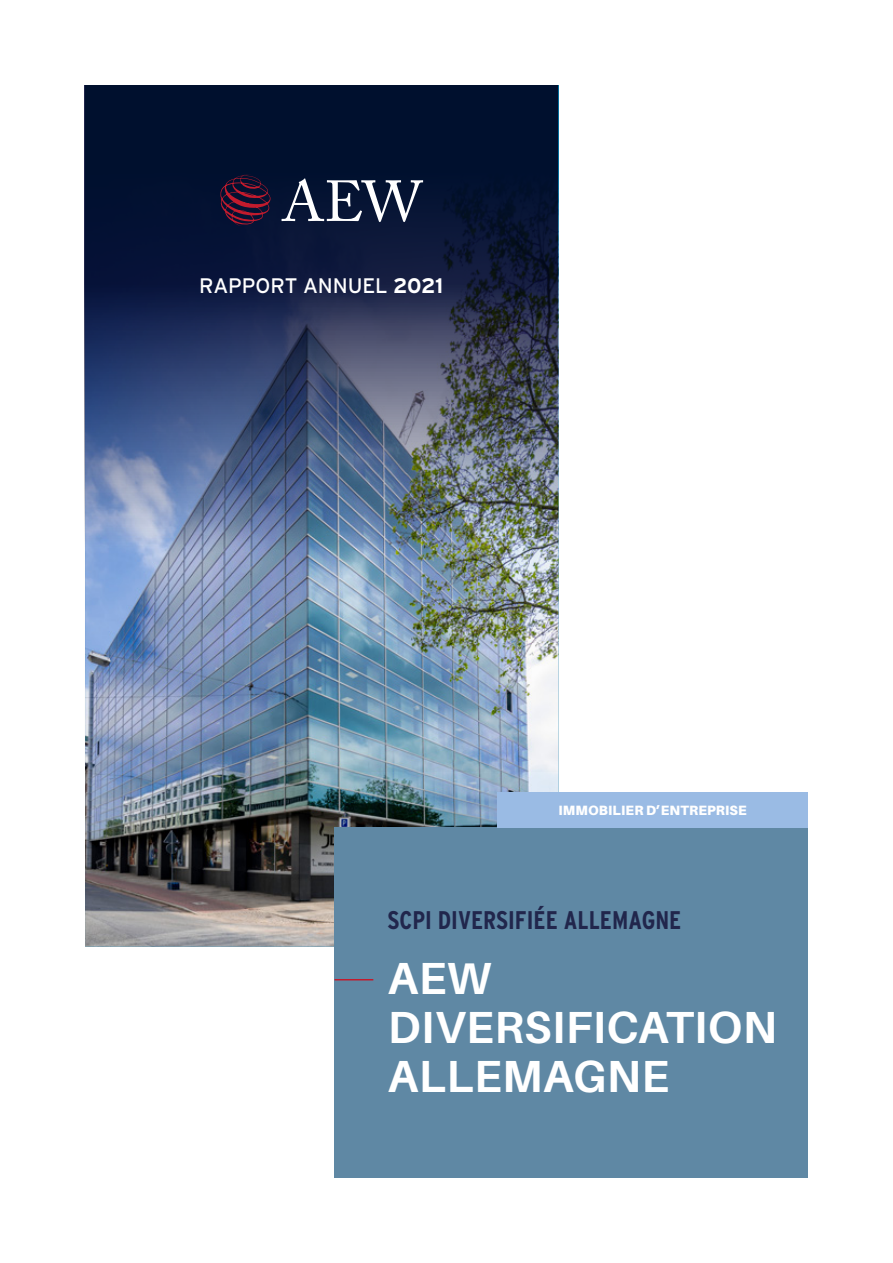
<style>
.page{position:relative;width:893px;height:1263px;background:#fff}
.page>*{position:absolute;margin:0;border:0;box-sizing:border-box;transform-origin:0 0}
.t1{font:700 45px/48.8px "Aileron";letter-spacing:.01em;color:#fff}
.t2{font:700 25.5px "Interstate Cond";color:#21264c}
.t3{font:21px "Interstate";letter-spacing:-.01em;color:#fff}
.t4{font:900 13.5px "Aileron";letter-spacing:.01em;color:#fff}
.s1{font-weight:700}
</style>
<div class="page">
<img style="left:85px;top:772px;width:473px;height:175px">
<img style="left:85px;top:85px;width:473px;height:687px">
<div style="left:334px;top:828px;width:474px;height:350px;background:#5f88a4"></div>
<svg style="left:282px;top:178px;width:141px;height:44px"></svg>
<svg style="left:216px;top:174px;width:55px;height:52px;background:#301330"></svg>
<div style="left:497px;top:792px;width:311px;height:36px;background:#9abbe4"></div>
<hr style="left:334px;top:979px;width:39px;height:1px;background:#c21b2d">
<h3 class="t3" style="left:199px;top:271px;width:246px">RAPPORT ANNUEL <span class="s1">2021</span></h3>
<p class="t4" style="left:546px;top:802px;width:190px">IM OBIL ER D’ENTREPRISE</p>
<p class="t4" style="left:559px;top:802px;width:190px">IMMOBILIER D’ENTREPRISE</p>
<h2 class="t2" style="left:388px;top:902px;width:295px">SCPI DIVERSIFIÉE ALLEMAGNE</h2>
<h1 class="t1" style="left:388px;top:954px;width:391px">AEW<br>DIVERSIFICATION<br>ALLEMAGNE</h1>
</div>
